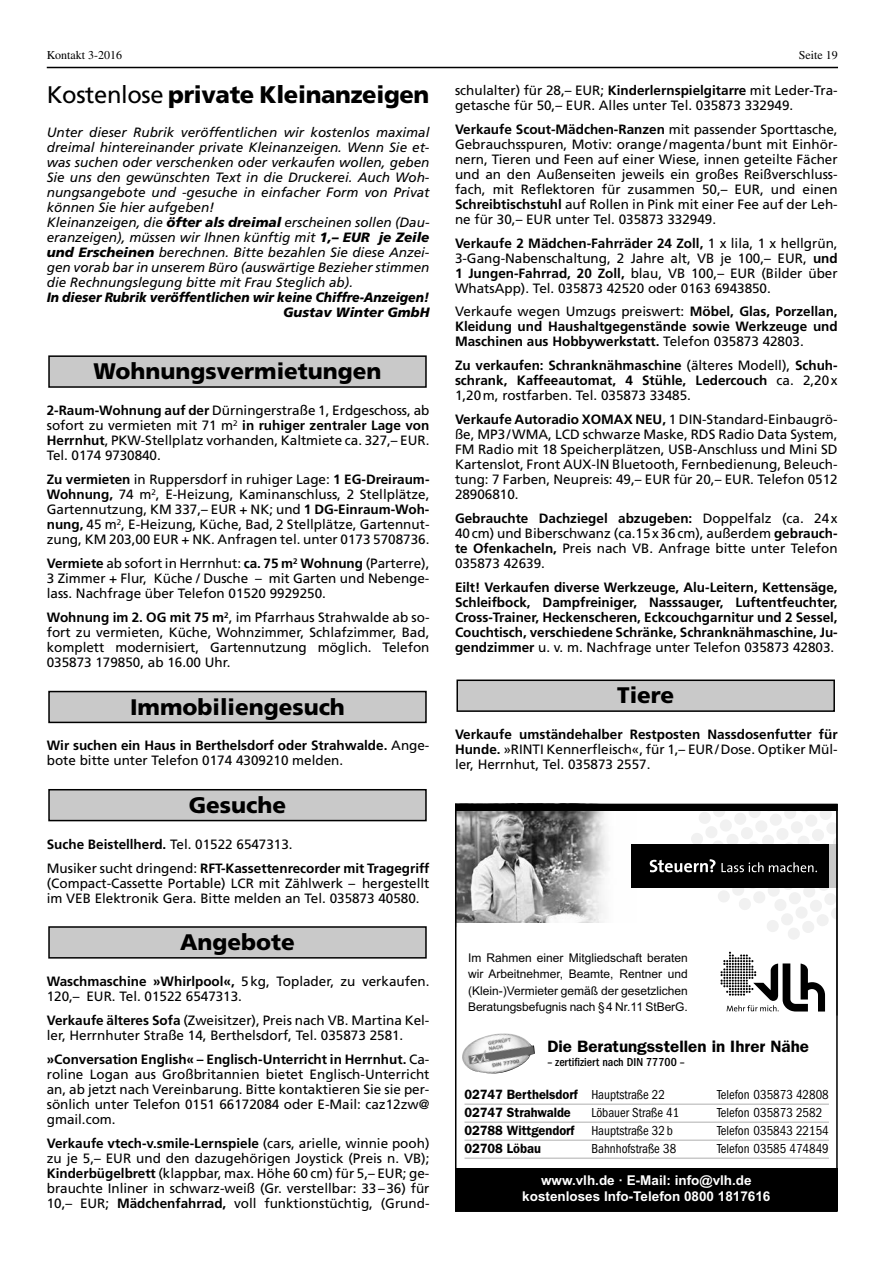
<style>
.page{position:relative;width:893px;height:1263px;background:#fff}
.page>*{position:absolute;margin:0;border:0;box-sizing:border-box;transform-origin:0 0}
.t1{font:900 24px "Frutiger";letter-spacing:-.015em;color:#000}
.t2{font:900 22.5px "Frutiger";color:#000}
.t3{font:600 16.5px "Franklin Gothic";color:#000}
.t4{font:13.5px/15px "Frutiger";color:#000;text-align:justify}
.t5{font:700 13.5px/15px "Frutiger";color:#000;text-align:justify}
.t6{font:italic 13.5px/15px "Frutiger";color:#000}
.t7{font:condensed 13.5px "Franklin Gothic";color:#000;scale:.95 1}
.t8{font:600 13.5px "Franklin Gothic";color:#000;scale:.95 1}
.t9{font:italic 900 13.5px/15px "Frutiger";color:#000;text-align:right;scale:.92 1}
.t10{font:700 13.5px/16.5px "Arial";color:#fff;text-align:center}
.t11{font:12px/16.5px "Arial";letter-spacing:-.005em;color:#000;text-align:justify}
.t12{font:500 condensed 12px "Franklin Gothic";color:#000}
.t13{font:12px "Times";color:#000}
.s1{font-weight:400}
.s2{font-weight:900}
.s3{font-weight:700}
.s4{font-weight:400;font-stretch:condensed}
</style>
<div class="page">
<hr style="left:47px;top:67px;width:791px;height:1px;background:#000">
<div style="left:49px;top:356px;width:377px;height:31px;background:#c9c9c9"></div>
<div style="left:48px;top:355px;width:379px;height:33px;border:2px solid #000"></div>
<div style="left:49px;top:691px;width:377px;height:31px;background:#c9c9c9"></div>
<div style="left:48px;top:691px;width:379px;height:32px;border:2px solid #000"></div>
<div style="left:49px;top:790px;width:377px;height:30px;background:#c9c9c9"></div>
<div style="left:48px;top:789px;width:379px;height:32px;border:2px solid #000"></div>
<div style="left:49px;top:927px;width:377px;height:31px;background:#c9c9c9"></div>
<div style="left:48px;top:926px;width:379px;height:32px;border:2px solid #000"></div>
<div style="left:457px;top:680px;width:377px;height:31px;background:#c9c9c9"></div>
<div style="left:456px;top:679px;width:379px;height:33px;border:2px solid #000"></div>
<svg style="left:458px;top:810px;width:368px;height:202px"></svg>
<svg style="left:650px;top:810px;width:185px;height:130px"></svg>
<div style="left:455px;top:804px;width:383px;height:6px;background:#000"></div>
<svg style="left:721px;top:952px;width:104px;height:59px"></svg>
<svg style="left:469px;top:928px;width:70px;height:9px"></svg>
<svg style="left:468px;top:996px;width:163px;height:16px"></svg>
<div style="left:455px;top:804px;width:383px;height:408px;border:2px solid #000"></div>
<img style="left:462px;top:1033px;width:73px;height:41px">
<div style="left:455px;top:1168px;width:383px;height:43px;background:#000"></div>
<hr style="left:464px;top:1104px;width:365px;height:1px;background:#afafaf">
<hr style="left:464px;top:1122px;width:365px;height:1px;background:#afafaf">
<hr style="left:464px;top:1140px;width:365px;height:1px;background:#afafaf">
<hr style="left:464px;top:1158px;width:365px;height:1px;background:#afafaf">
<p class="t13" style="left:47px;top:51px;width:77px">Kontakt 3-2016</p>
<p class="t13" style="left:799px;top:51px;width:40px">Seite 19</p>
<h1 class="t1" style="left:47px;top:85px;width:384px"><span class="s1">Kostenlose</span> private Kleinanzeigen</h1>
<p class="t6" style="left:47px;top:126px;width:384px">Unter dieser Rubrik veröffentlichen wir kostenlos maximal dreimal hintereinander private Kleinanzeigen. Wenn Sie et&shy;was suchen oder verschenken oder verkaufen wollen, geben Sie uns den gewünschten Text in die Druckerei. Auch Woh&shy;nungsangebote und -gesuche in einfacher Form von Privat können Sie hier aufgeben!<br>Kleinanzeigen, die <span class="s2">öfter als dreimal</span> erscheinen sollen (Dau&shy;eranzeigen), müssen wir Ihnen künftig mit <span class="s2">1,– EUR je Zeile und Erscheinen</span> berechnen. Bitte bezahlen Sie diese Anzei&shy;gen vorab bar in unserem Büro (auswärtige Bezieher stimmen die Rechnungslegung bitte mit Frau Steglich ab).</p>
<p class="t9" style="left:47px;top:291px;width:417px">In dieser Rubrik veröffentlichen wir keine Chiffre-Anzeigen!<br>Gustav Winter GmbH</p>
<p class="t4" style="left:455px;top:84px;width:384px">schulalter) für 28,– EUR; <span class="s3">Kinderlernspielgitarre</span> mit Leder-Tra&shy;getasche für 50,– EUR. Alles unter Tel. 035873 332949.</p>
<p class="t4" style="left:455px;top:123px;width:384px"><span class="s3">Verkaufe Scout-Mädchen-Ranzen</span> mit passender Sporttasche, Gebrauchsspuren, Motiv: orange / magenta / bunt mit Einhör&shy;nern, Tieren und Feen auf einer Wiese, innen geteilte Fächer und an den Außenseiten jeweils ein großes Reißverschluss&shy;fach, mit Reflektoren für zusammen 50,– EUR, und einen <span class="s3">Schreibtischstuhl</span> auf Rollen in Pink mit einer Fee auf der Leh&shy;ne für 30,– EUR unter Tel. 035873 332949.</p>
<p class="t4" style="left:455px;top:237px;width:384px"><span class="s3">Verkaufe 2 Mädchen-Fahrräder 24 Zoll,</span> 1 x lila, 1 x hellgrün, 3-Gang-Nabenschaltung, 2 Jahre alt, VB je 100,– EUR, <span class="s3">und 1 Jungen-Fahrrad, 20 Zoll,</span> blau, VB 100,– EUR (Bilder über WhatsApp). Tel. 035873 42520 oder 0163 6943850.</p>
<p class="t5" style="left:455px;top:305px;width:384px"><span class="s1">Verkaufe wegen Umzugs preiswert:</span> Möbel, Glas, Porzellan, Kleidung und Haushaltgegenstände sowie Werkzeuge und Maschinen aus Hobbywerkstatt. <span class="s1">Telefon 035873 42803.</span></p>
<p class="t5" style="left:455px;top:359px;width:384px">Zu verkaufen: Schranknähmaschine <span class="s1">(älteres Modell),</span> Schuh&shy;schrank, Kaffeeautomat, 4 Stühle, Ledercouch <span class="s1">ca. 2,20 x 1,20m, rostfarben. Tel. 035873 33485.</span></p>
<p class="t4" style="left:455px;top:413px;width:384px"><span class="s3">Verkaufe Autoradio XOMAX NEU,</span> 1 DIN-Standard-Einbaugrö&shy;ße, MP3 / WMA, LCD schwarze Maske, RDS Radio Data System, FM Radio mit 18 Speicherplätzen, USB-Anschluss und Mini SD Kartenslot, Front AUX-lN Bluetooth, Fernbedienung, Beleuch&shy;tung: 7 Farben, Neupreis: 49,– EUR für 20,– EUR. Telefon 0512<br>28906810.</p>
<p class="t4" style="left:455px;top:512px;width:384px"><span class="s3">Gebrauchte Dachziegel abzugeben:</span> Doppelfalz (ca. 24 x 40cm) und Biberschwanz (ca.15 x 36cm), außerdem <span class="s3">gebrauch&shy;te Ofenkacheln,</span> Preis nach VB. Anfrage bitte unter Telefon 035873 42639.</p>
<p class="t5" style="left:455px;top:581px;width:384px">Eilt! Verkaufen diverse Werkzeuge, Alu-Leitern, Kettensäge, Schleifbock, Dampfreiniger, Nasssauger, Luftentfeuchter, Cross-Trainer, Heckenscheren, Eckcouchgarnitur und 2 Sessel, Couchtisch, verschiedene Schränke, Schranknähmaschine, Ju&shy;gendzimmer <span class="s1">u. v. m. Nachfrage unter Telefon 035873 42803.</span></p>
<h2 class="t2" style="left:93px;top:362px;width:290px">Wohnungsvermietungen</h2>
<p class="t4" style="left:47px;top:404px;width:384px"><span class="s3">2-Raum-Wohnung auf der</span> Dürningerstraße 1, Erdgeschoss, ab sofort zu vermieten mit 71 m<sup>2</sup> <span class="s3">in ruhiger zentraler Lage von Herrnhut</span>, PKW-Stellplatz vorhanden, Kaltmiete ca. 327,– EUR.<br>Tel. 0174 9730840.</p>
<p class="t4" style="left:47px;top:473px;width:384px"><span class="s3">Zu vermieten</span> in Ruppersdorf in ruhiger Lage: <span class="s3">1 EG-Dreiraum-Wohnung,</span> 74 m<sup>2</sup>, E-Heizung, Kaminanschluss, 2 Stellplätze, Gartennutzung, KM 337,– EUR + NK; und <span class="s3">1 DG-Einraum-Woh&shy;nung,</span> 45 m<sup>2</sup>, E-Heizung, Küche, Bad, 2 Stellplätze, Gartennut&shy;zung, KM 203,00 EUR + NK. Anfragen tel. unter 0173 5708736.</p>
<p class="t4" style="left:47px;top:557px;width:384px"><span class="s3">Vermiete</span> ab sofort in Herrnhut: <span class="s3">ca. 75 m</span><sup>2</sup> <span class="s3">Wohnung</span> (Parterre), 3 Zimmer + Flur, Küche / Dusche – mit Garten und Nebenge&shy;lass. Nachfrage über Telefon 01520 9929250.</p>
<p class="t4" style="left:47px;top:611px;width:384px"><span class="s3">Wohnung im 2. OG mit 75 m</span><sup>2</sup>, im Pfarrhaus Strahwalde ab so&shy;fort zu vermieten, Küche, Wohnzimmer, Schlafzimmer, Bad, komplett modernisiert, Gartennutzung möglich. Telefon 035873 179850, ab 16.00 Uhr.</p>
<h2 class="t2" style="left:130px;top:698px;width:216px">Immobiliengesuch</h2>
<p class="t5" style="left:47px;top:739px;width:384px">Wir suchen ein Haus in Berthelsdorf oder Strahwalde. <span class="s1">Ange&shy;bote bitte unter Telefon 0174 4309210 melden.</span></p>
<h2 class="t2" style="left:189px;top:796px;width:99px">Gesuche</h2>
<p class="t5" style="left:47px;top:833px;width:384px;line-height:24px">Suche Beistellherd. <span class="s1">Tel. 01522 6547313.<br>Musiker sucht dringend:</span> RFT-Kassettenrecorder mit Tragegriff</p>
<p class="t4" style="left:47px;top:876px;width:384px">(Compact-Cassette Portable) LCR mit Zählwerk – hergestellt im VEB Elektronik Gera. Bitte melden an Tel. 035873 40580.</p>
<h2 class="t2" style="left:180px;top:933px;width:116px">Angebote</h2>
<p class="t4" style="left:47px;top:975px;width:384px"><span class="s3">Waschmaschine »Whirlpool«,</span> 5kg, Toplader, zu verkaufen.<br>120,– EUR. Tel. 01522 6547313.</p>
<p class="t4" style="left:47px;top:1014px;width:384px"><span class="s3">Verkaufe älteres Sofa</span> (Zweisitzer), Preis nach VB. Martina Kel&shy;ler, Herrnhuter Straße 14, Berthelsdorf, Tel. 035873 2581.</p>
<p class="t4" style="left:47px;top:1053px;width:384px"><span class="s3">»Conversation English« – Englisch-Unterricht in Herrnhut.</span> Ca&shy;roline Logan aus Großbritannien bietet Englisch-Unterricht an, ab jetzt nach Vereinbarung. Bitte kontaktieren Sie sie per&shy;sönlich unter Telefon 0151 66172084 oder E-Mail: caz12zw@ gmail.com.</p>
<p class="t4" style="left:47px;top:1137px;width:384px"><span class="s3">Verkaufe vtech-v.smile-Lernspiele</span> (cars, arielle, winnie pooh) zu je 5,– EUR und den dazugehörigen Joystick (Preis n. VB); <span class="s3">Kinderbügelbrett</span> (klappbar, max. Höhe 60 cm) für 5,– EUR; ge&shy;brauchte Inliner in schwarz-weiß (Gr. verstellbar: 33 –36) für 10,– EUR; <span class="s3">Mädchenfahrrad,</span> voll funktionstüchtig, (Grund-</p>
<h2 class="t2" style="left:617px;top:686px;width:59px">Tiere</h2>
<p class="t4" style="left:455px;top:728px;width:384px"><span class="s3">Verkaufe umständehalber Restposten Nassdosenfutter für Hunde.</span> »RINTI Kennerfleisch«, für 1,– EUR / Dose. Optiker Mül&shy;ler, Herrnhut, Tel. 035873 2557.</p>
<p class="t11" style="left:468px;top:949px;width:221px">Im Rahmen einer Mitgliedschaft beraten wir Arbeitnehmer, Beamte, Rentner und (Klein-)Vermieter gemäß der gesetzlichen Beratungsbefugnis nach §4 Nr.11 StBerG.</p>
<p class="t3" style="left:547px;top:1041px;width:263px">Die Beratungsstellen in Ihrer Nähe</p>
<p class="t12" style="left:547px;top:1058px;width:139px">– zertifiziert nach DIN 77700 –</p>
<p class="t8" style="left:464px;top:1089px;width:213px">02747 Berthelsdorf <span class="s4">Hauptstraße 22</span></p>
<p class="t7" style="left:717px;top:1090px;width:119px">Telefon 035873 42808</p>
<p class="t8" style="left:464px;top:1107px;width:113px">02747 Strahwalde</p>
<p class="t7" style="left:591px;top:1108px;width:94px">Löbauer Straße 41</p>
<p class="t7" style="left:717px;top:1108px;width:112px">Telefon 035873 2582</p>
<p class="t8" style="left:464px;top:1125px;width:117px">02788 Wittgendorf</p>
<p class="t7" style="left:591px;top:1126px;width:87px">Hauptstraße 32 b</p>
<p class="t7" style="left:717px;top:1126px;width:119px">Telefon 035843 22154</p>
<p class="t8" style="left:464px;top:1143px;width:82px">02708 Löbau</p>
<p class="t7" style="left:591px;top:1144px;width:91px">Bahnhofstraße 38</p>
<p class="t7" style="left:717px;top:1144px;width:119px">Telefon 03585 474849</p>
<p class="t10" style="left:522px;top:1172px;width:250px">www.vlh.de · E-Mail: info@vlh.de kostenloses Info-Telefon 0800 1817616</p>
</div>
